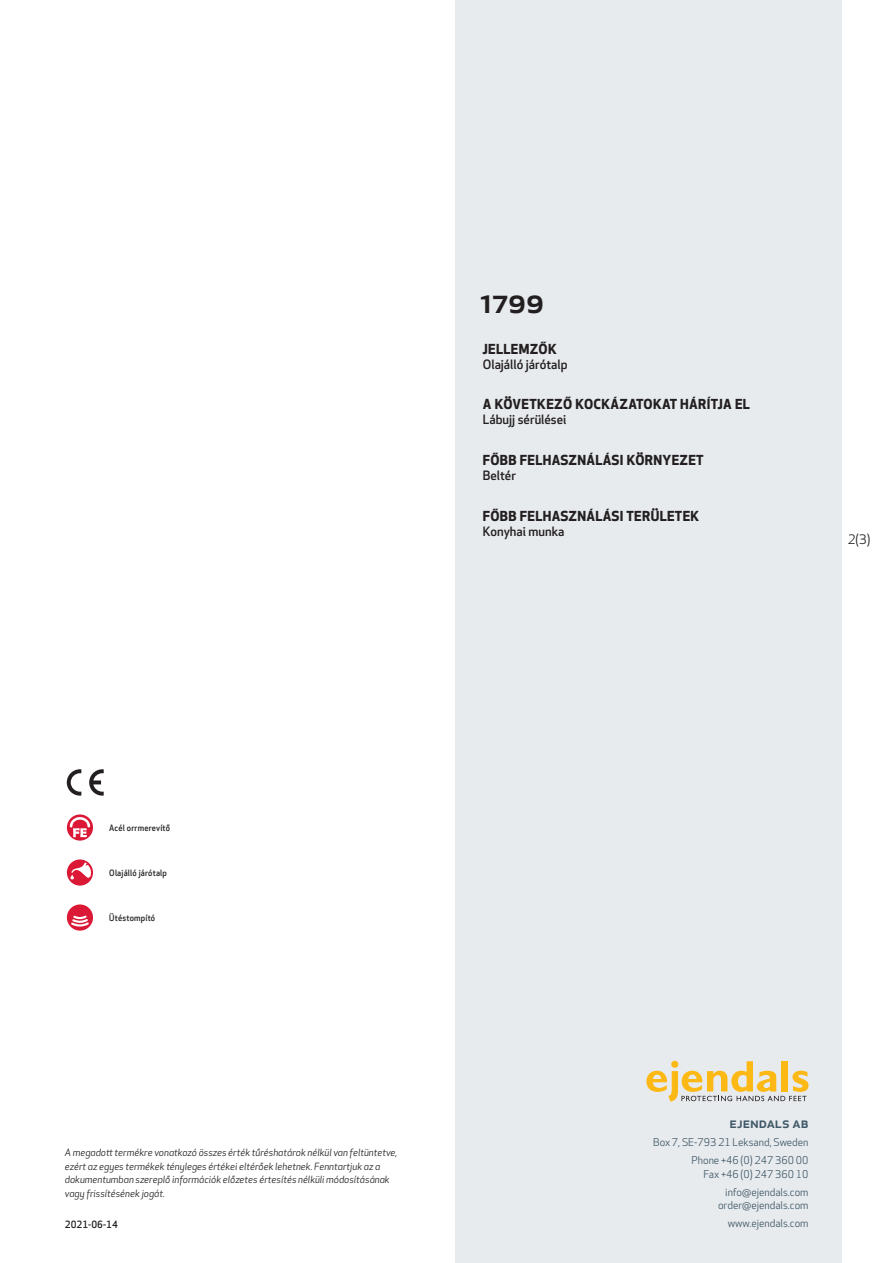
<style>
.page{position:relative;width:893px;height:1263px;background:#fff}
.page>*{position:absolute;margin:0;border:0;box-sizing:border-box;transform-origin:0 0}
.prodname{font:500 34.5px "Apex New";color:#231f20}
.t1{font:500 15px "Apex New";color:#405968}
.Funktion_body{font:700 13.5px "Apex New";letter-spacing:.025em;color:#231f20}
.t2{font:12.75px "Apex New";color:#231f20}
.Funktion_body-2{font:500 12.6px "Apex New";color:#231f20}
.t3{font:10.5px/18px "Apex New";color:#405968;text-align:right}
.t4{font:italic 9.75px/13.5px "Apex New";color:#231f20}
.t5{font:500 9.75px "Apex New";color:#231f20}
.Funktion_body-3{font:500 8.55px "Apex New";letter-spacing:.025em;color:#231f20;scale:.95 1}
</style>
<div class="page">
<div style="left:455px;top:0;width:387px;height:1263px;background:#e8ebee"></div>
<svg style="left:646px;top:1061px;width:162px;height:40px"></svg>
<svg style="left:67px;top:814px;width:26px;height:27px"></svg>
<svg style="left:70px;top:817px;width:20px;height:20px"></svg>
<svg style="left:67px;top:859px;width:26px;height:27px"></svg>
<svg style="left:70px;top:862px;width:21px;height:17px"></svg>
<div style="left:67px;top:904px;width:26px;height:27px;background:#db1836;border-radius:50%"></div>
<svg style="left:69px;top:915px;width:22px;height:13px"></svg>
<svg style="left:89px;top:769px;width:15px;height:27px"></svg>
<svg style="left:67px;top:769px;width:14px;height:27px"></svg>
<p class="prodname" style="left:480px;top:277px;width:65px">1799</p>
<p class="Funktion_body" style="left:483px;top:339px;width:75px">JELLEMZŐK</p>
<p class="Funktion_body-2" style="left:483px;top:356px;width:86px">Olajálló járótalp</p>
<p class="Funktion_body" style="left:483px;top:395px;width:269px">A KÖVETKEZŐ KOCKÁZATOKAT HÁRÍTJA EL</p>
<p class="Funktion_body-2" style="left:483px;top:411px;width:85px">Lábujj sérülései</p>
<p class="Funktion_body" style="left:483px;top:450px;width:222px">FŐBB FELHASZNÁLÁSI KÖRNYEZET</p>
<p class="Funktion_body-2" style="left:483px;top:467px;width:35px">Beltér</p>
<p class="Funktion_body" style="left:483px;top:506px;width:218px">FŐBB FELHASZNÁLÁSI TERÜLETEK</p>
<p class="Funktion_body-2" style="left:483px;top:523px;width:83px">Konyhai munka</p>
<h3 class="t2" style="left:848px;top:531px;width:24px">2(3)</h3>
<p class="Funktion_body-3" style="left:109px;top:822px;width:66px">Acél orrmerevítő</p>
<p class="Funktion_body-3" style="left:109px;top:867px;width:62px">Olajálló járótalp</p>
<p class="Funktion_body-3" style="left:109px;top:912px;width:50px">Ütéstompító</p>
<p class="t4" style="left:65px;top:1146px;width:334px">A megadott termékre vonatkozó összes érték tűréshatárok nélkül van feltüntetve, ezért az egyes termékek tényleges értékei eltérőek lehetnek. Fenntartjuk az a dokumentumban szereplő információk előzetes értesítés nélküli módosításának vagy frissítésének jogát.</p>
<p class="t5" style="left:65px;top:1218px;width:54px">2021-06-14</p>
<h2 class="t1" style="left:729px;top:1113px;width:80px">ejendals ab</h2>
<p class="t3" style="left:653px;top:1133px;width:157px">Box 7, SE-793 21 Leksand, Sweden<br>Phone +46 (0) 247 360 00</p>
<p class="t3" style="left:703px;top:1165px;width:107px">Fax +46 (0) 247 360 10 info@ejendals.com</p>
<p class="t3" style="left:718px;top:1196px;width:92px">order@ejendals.com</p>
<p class="t3" style="left:728px;top:1215px;width:82px">www.ejendals.com</p>
</div>
